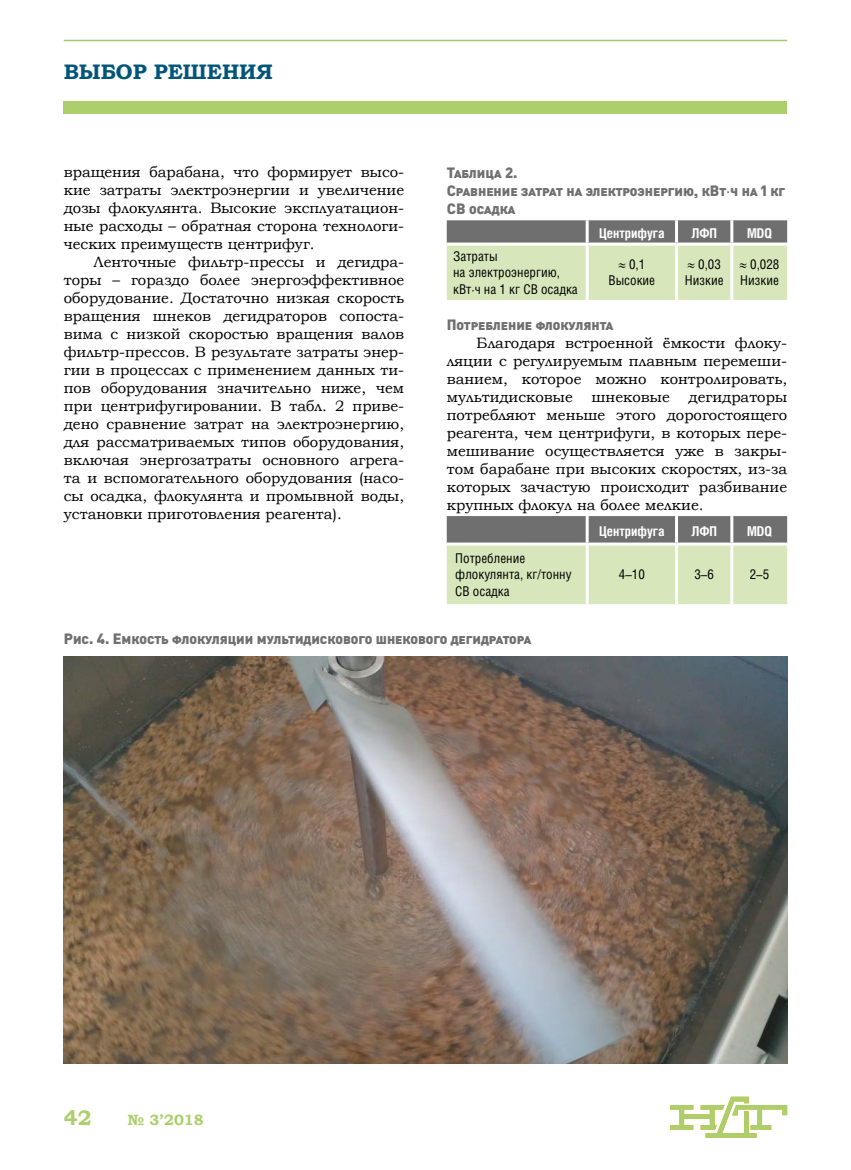
<style>
.page{position:relative;width:851px;height:1170px;background:#fff}
.page>*{position:absolute;margin:0;border:0;box-sizing:border-box;transform-origin:0 0}
.t1{font:700 21px "Bookman Old Style";color:#005578}
.t2{font:700 21px "Bookman Old Style";color:#adce6d}
.t3{font:15px/18px "Bookman Old Style";color:#000;text-align:justify}
.t4{font:15px/18px "Izvest Sans Headline";color:#706f6f}
.t5{font:700 15px "Bookman Old Style";color:#adce6d}
.t6{font:13.5px/16.2px "Helios Cond C";color:#000}
.t7{font:700 13.5px "Helios Cond C";color:#fff}
.s1{font-family:"Helios C"}
</style>
<div class="page">
<hr style="left:64px;top:40px;width:723px;height:1px;background:#a2cb77">
<div style="left:64px;top:101px;width:723px;height:13px;background:#adce6d"></div>
<svg style="left:670px;top:1096px;width:117px;height:41px"></svg>
<svg style="left:446px;top:516px;width:341px;height:88px;background:#b8c2a4"></svg>
<hr style="left:585px;top:516px;width:3px;height:26px;background:#fff">
<hr style="left:675px;top:516px;width:3px;height:26px;background:#fff">
<hr style="left:730px;top:516px;width:3px;height:26px;background:#fff">
<hr style="left:446px;top:542px;width:230px;height:3px;background:#fff">
<hr style="left:585px;top:545px;width:3px;height:59px;background:#fff">
<hr style="left:676px;top:542px;width:55px;height:3px;background:#fff">
<hr style="left:675px;top:545px;width:3px;height:59px;background:#fff">
<hr style="left:731px;top:542px;width:56px;height:3px;background:#fff">
<hr style="left:730px;top:545px;width:3px;height:59px;background:#fff">
<img style="left:64px;top:656px;width:723px;height:407px">
<svg style="left:446px;top:220px;width:341px;height:80px;background:#bec8ab"></svg>
<h1 class="t1" style="left:64px;top:59px;width:210px">ВЫБОР РЕШЕНИЯ</h1>
<p class="t3" style="left:64px;top:162px;width:342px">вращения барабана, что формирует высо&shy;кие затраты электроэнергии и увеличение дозы флокулянта. Высокие эксплуатацион&shy;ные расходы – обратная сторона технологи&shy;ческих преимуществ центрифуг.</p>
<p class="t3" style="left:64px;top:252px;width:342px;text-indent:30px">Ленточные фильтр-прессы и дегидра&shy;торы – гораздо более энергоэффективное оборудование. Достаточно низкая скорость вращения шнеков дегидраторов сопоста&shy;вима с низкой скоростью вращения валов фильтр-прессов. В результате затраты энер&shy;гии в процессах с применением данных ти&shy;пов оборудования значительно ниже, чем при центрифугировании. В табл. 2 приве&shy;дено сравнение затрат на электроэнергию, для рассматриваемых типов оборудования, включая энергозатраты основного агрега&shy;та и вспомогательного оборудования (насо&shy;сы осадка, флокулянта и промывной воды, установки приготовления реагента).</p>
<p class="t4" style="left:446px;top:164px;width:340px">Таблица 2.<br>Сравнение затрат на электроэнергию, кВт<span class="s1">·</span>ч на 1 кг<br>СВ осадка</p>
<p class="t7" style="left:599px;top:227px;width:67px">Центрифуга</p>
<p class="t7" style="left:691px;top:227px;width:27px">ЛФП</p>
<p class="t7" style="left:746px;top:227px;width:27px">MDQ</p>
<p class="t6" style="left:453px;top:250px;width:126px">Затраты<br>на электроэнергию, кВт·ч на 1 кг СВ осадка</p>
<p class="t6" style="left:608px;top:258px;width:48px;text-indent:21px">0,1<br>Высокие</p>
<p class="t6" style="left:684px;top:258px;width:40px;text-align:right">0,03<br>Низкие</p>
<p class="t6" style="left:740px;top:258px;width:41px;text-align:right">0,028<br>Низкие</p>
<p class="t4" style="left:446px;top:316px;width:168px">Потребление флокулянта</p>
<p class="t3" style="left:446px;top:333px;width:342px;text-indent:30px">Благодаря встроенной ёмкости флоку&shy;ляции с регулируемым плавным перемеши&shy;ванием, которое можно контролировать, мультидисковые шнековые дегидраторы потребляют меньше этого дорогостоящего реагента, чем центрифуги, в которых пере&shy;мешивание осуществляется уже в закры&shy;том барабане при высоких скоростях, из-за которых зачастую происходит разбивание крупных флокул на более мелкие.</p>
<p class="t7" style="left:599px;top:525px;width:67px">Центрифуга</p>
<p class="t7" style="left:691px;top:525px;width:27px">ЛФП</p>
<p class="t7" style="left:746px;top:525px;width:27px">MDQ</p>
<p class="t6" style="left:455px;top:551px;width:118px">Потребление флокулянта, кг/тонну<br>СВ осадка</p>
<p class="t6" style="left:618px;top:568px;width:27px">4–10</p>
<p class="t6" style="left:694px;top:568px;width:21px">3–6</p>
<p class="t6" style="left:749px;top:568px;width:21px">2–5</p>
<p class="t4" style="left:64px;top:630px;width:469px">Рис. 4. Емкость флокуляции мультидискового шнекового дегидратора</p>
<h1 class="t2" style="left:64px;top:1105px;width:29px">42</h1>
<p class="t5" style="left:128px;top:1110px;width:78px">№ 3’2018</p>
</div>
